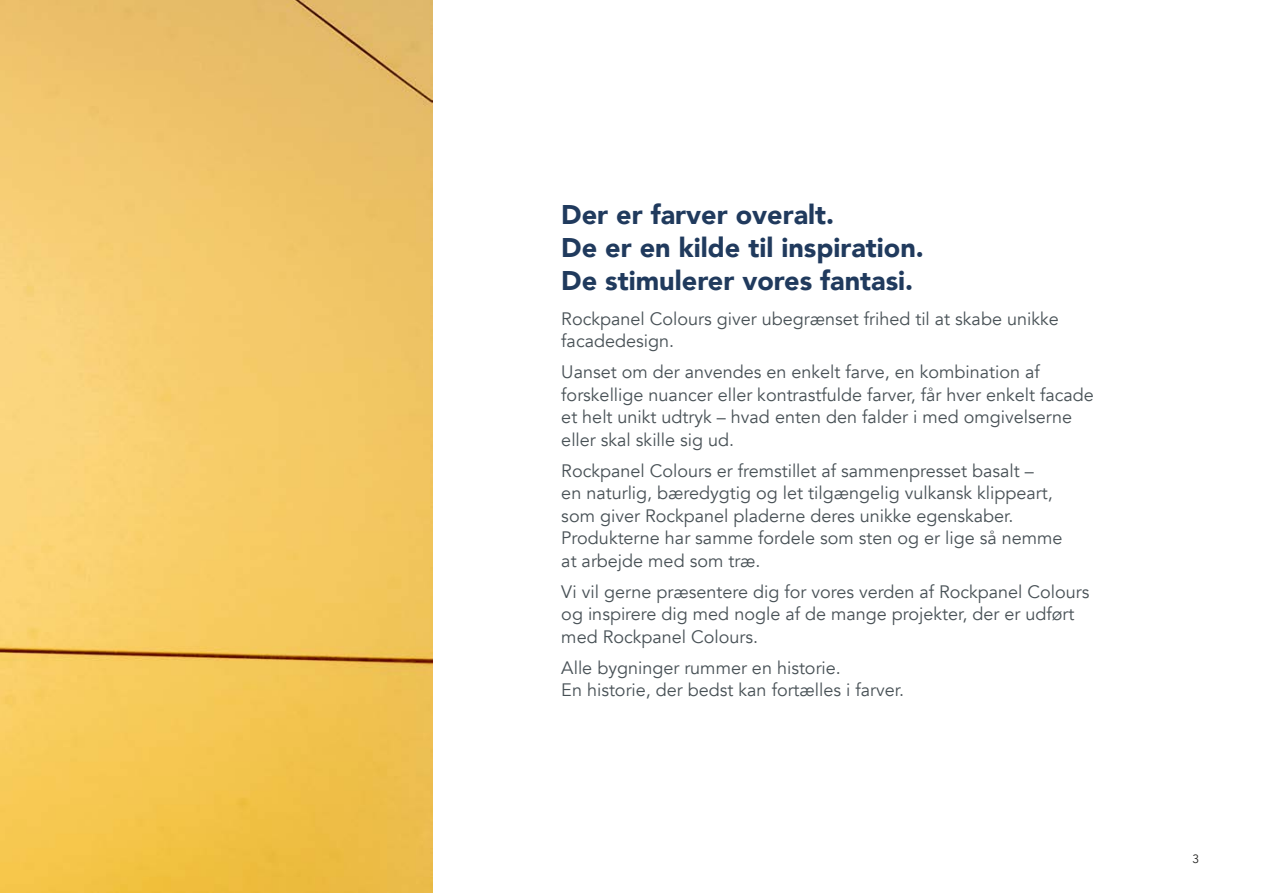
<style>
.page{position:relative;width:1263px;height:893px;background:#fff}
.page>*{position:absolute;margin:0;border:0;box-sizing:border-box;transform-origin:0 0}
.t1{font:900 27px/33px "Avenir";color:#203a5d}
.t2{font:18px/22.5px "Avenir";color:#485156}
.t3{font:12px "Avenir";color:#1d1d1b}
</style>
<div class="page">
<img style="left:0;top:0;width:432px;height:893px">
<h1 class="t1" style="left:561px;top:197px;width:364px">Der er farver overalt.<br>De er en kilde til inspiration.<br>De stimulerer vores fantasi.</h1>
<p class="t2" style="left:561px;top:308px;width:499px">Rockpanel Colours giver ubegrænset frihed til at skabe unikke facadedesign.</p>
<p class="t2" style="left:561px;top:361px;width:534px">Uanset om der anvendes en enkelt farve, en kombination af forskellige nuancer eller kontrastfulde farver, får hver enkelt facade et helt unikt udtryk – hvad enten den falder i med omgivelserne eller skal skille sig ud.</p>
<p class="t2" style="left:561px;top:460px;width:503px">Rockpanel Colours er fremstillet af sammenpresset basalt –<br>en naturlig, bæredygtig og let tilgængelig vulkansk klippeart, som giver Rockpanel pladerne deres unikke egenskaber.<br>Produkterne har samme fordele som sten og er lige så nemme at arbejde med som træ.</p>
<p class="t2" style="left:561px;top:581px;width:530px">Vi vil gerne præsentere dig for vores verden af Rockpanel Colours og inspirere dig med nogle af de mange projekter, der er udført med Rockpanel Colours.</p>
<p class="t2" style="left:561px;top:657px;width:344px">Alle bygninger rummer en historie.<br>En historie, der bedst kan fortælles i farver.</p>
<p class="t3" style="left:1192px;top:852px;width:8px">3</p>
</div>
